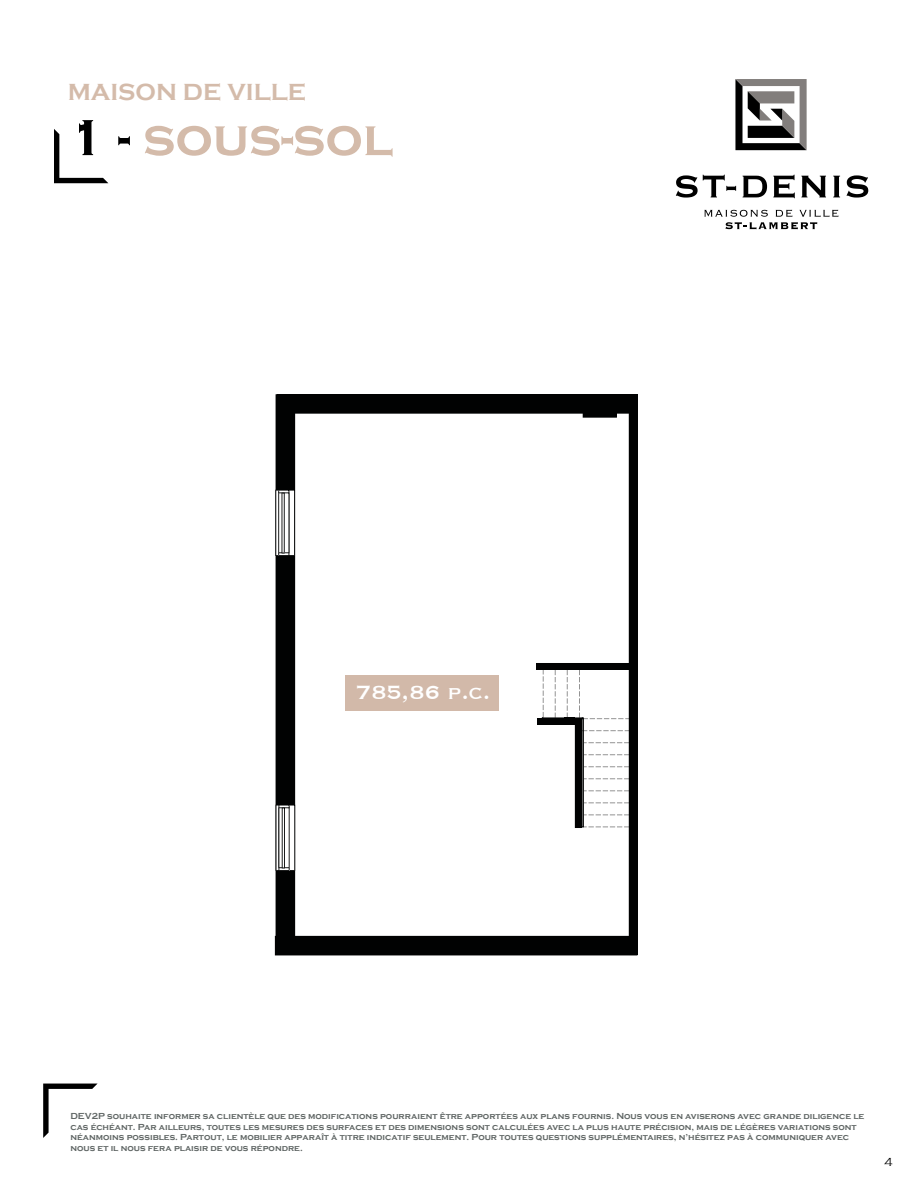
<style>
.page{position:relative;width:918px;height:1188px;background:#fff}
.page>*{position:absolute;margin:0;border:0;box-sizing:border-box;transform-origin:0 0}
.t1{font:700 52.5px "Copperplate Gothic";color:#d4bbaa}
.t2{font:24.9px "Copperplate";color:#fff}
.t3{font:700 24px "Copperplate Gothic";color:#d4bbaa}
.t4{font:300 12px "Copperplate Gothic";color:#000}
.t5{font:700 9px/10.5px "Copperplate Gothic";color:#606665}
.s1{color:#000}
</style>
<div class="page">
<svg style="left:54px;top:129px;width:54px;height:54px"></svg>
<svg style="left:275px;top:394px;width:363px;height:561px"></svg>
<div style="left:346px;top:675px;width:153px;height:35px;background:#d2b9a9"></div>
<svg style="left:735px;top:79px;width:72px;height:71px"></svg>
<svg style="left:704px;top:210px;width:134px;height:19px"></svg>
<svg style="left:676px;top:175px;width:60px;height:23px"></svg>
<svg style="left:743px;top:176px;width:24px;height:21px"></svg>
<svg style="left:773px;top:175px;width:22px;height:23px"></svg>
<svg style="left:801px;top:176px;width:25px;height:21px"></svg>
<svg style="left:833px;top:176px;width:7px;height:21px"></svg>
<svg style="left:847px;top:175px;width:21px;height:23px"></svg>
<svg style="left:43px;top:1084px;width:54px;height:54px"></svg>
<h3 class="t3" style="left:68px;top:79px;width:240px">maison de ville</h3>
<h1 class="t1" style="left:68px;top:109px;width:327px"><span class="s1">1 -</span> sous-sol</h1>
<h2 class="t2" style="left:356px;top:676px;width:136px">785,86 p.c.</h2>
<p class="t5" style="left:70px;top:1111px;width:795px;text-indent:21px">2P souhaite informer sa clientèle que des modifications pourraient être apportées aux plans fournis. Nous vous en aviserons avec grande diligence le cas échéant. Par ailleurs, toutes les mesures des surfaces et des dimensions sont calculées avec la plus haute précision, mais de légères variations sont néanmoins possibles. Partout, le mobilier apparaît à titre indicatif seulement. Pour toutes questions supplémentaires, n’hésitez pas à communiquer avec nous et il nous fera plaisir de vous répondre.</p>
<p class="t5" style="left:70px;top:1111px;width:8px">DEV</p>
<h3 class="t4" style="left:884px;top:1155px;width:10px">4</h3>
</div>
